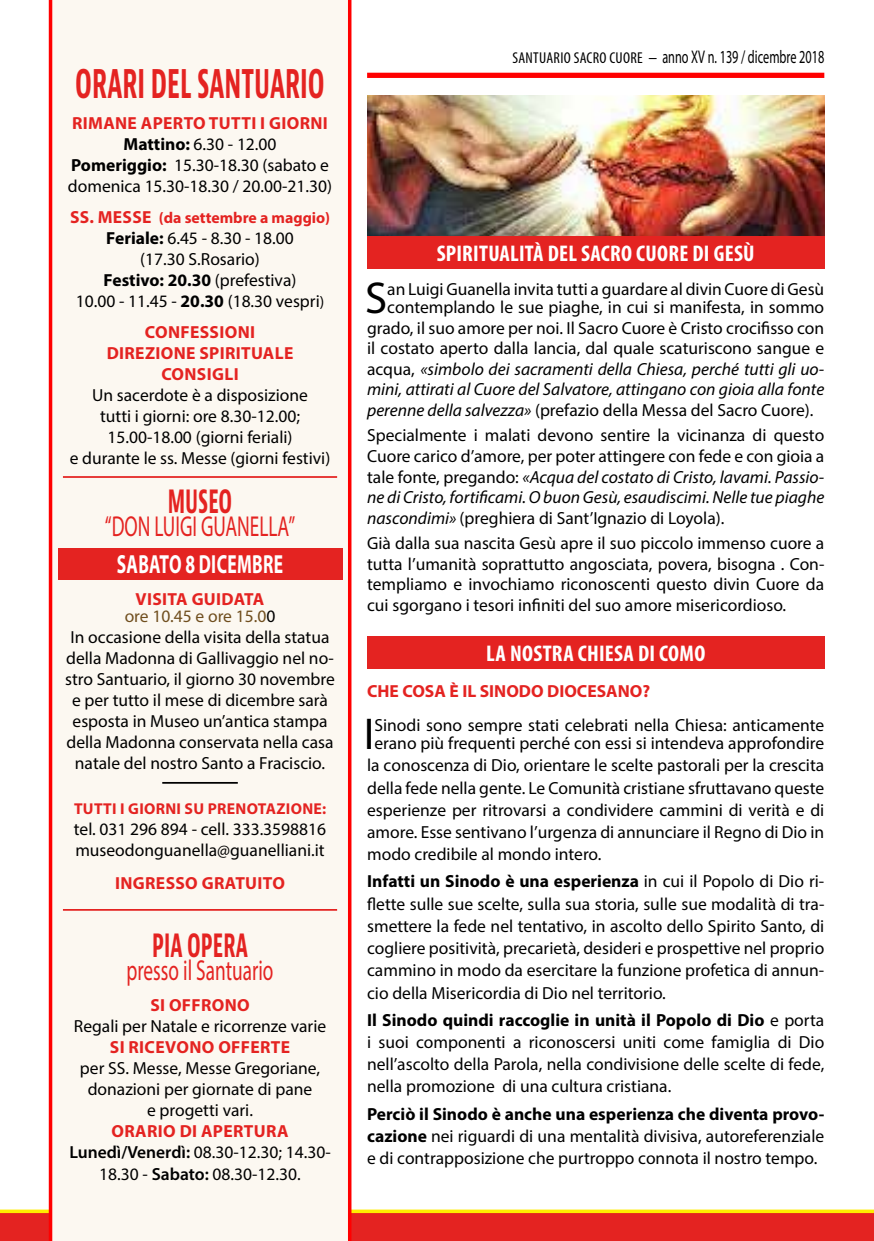
<style>
.page{position:relative;width:874px;height:1241px;background:#fff}
.page>*{position:absolute;margin:0;border:0;box-sizing:border-box;transform-origin:0 0}
.t1{font:44.8px "Myriad Pro";color:#000}
.t2{font:700 condensed 42px "Bernina Sans";color:#e42321;scale:.67 1}
.t3{font:700 condensed 34.12px "Bernina Sans";color:#e42321;scale:.67 1}
.t4{font:28.88px "Myriad Pro";color:#e42321;scale:.67 1}
.t5{font:700 26.25px "Myriad Pro";letter-spacing:.02em;color:#fff;scale:.67 1}
.t6{font:700 condensed 22.75px "Myriad Pro";letter-spacing:.01em;color:#fff}
.t7{font:18.38px "Myriad Pro";color:#000;scale:.67 1}
.t8{font:17.5px/21px "Myriad Pro";color:#000;text-align:justify}
.t9{font:700 17.5px/21px "Myriad Pro";letter-spacing:.02em;color:#e42321;text-align:center}
.t10{font:17.5px/17.5px "Myriad Pro";color:#704e1e;text-align:center}
.t11{font:700 17.5px "Myriad Pro";color:#e42321}
.t12{font:700 15.75px "Myriad Pro";color:#e42321}
.t13{font:700 15.75px "Myriad Pro";letter-spacing:.02em;color:#e42321}
.s1{font-weight:700;color:#e42321}
.s2{font-weight:700}
.s3{font-size:17.5px}
.s4{font-size:15.75px}
.s5{color:#000}
.s6{font-weight:600}
.s7{font-stretch:condensed;font-size:15.75px}
.s8{font-style:italic}
</style>
<div class="page">
<svg style="left:0;top:1209px;width:873px;height:31px;background:#e73d21"></svg>
<div style="left:49px;top:0;width:302px;height:1240px;background:#fcf8f1"></div>
<div style="left:367px;top:73px;width:456px;height:5px;background:#f00"></div>
<hr style="left:63px;top:476px;width:274px;height:2px;background:#e42321">
<div style="left:58px;top:548px;width:284px;height:31px;background:#e42321"></div>
<hr style="left:162px;top:781px;width:76px;height:2px;background:#000">
<hr style="left:63px;top:908px;width:274px;height:2px;background:#e42321">
<img style="left:367px;top:95px;width:456px;height:141px">
<div style="left:367px;top:236px;width:456px;height:32px;background:#e42321"></div>
<div style="left:367px;top:636px;width:456px;height:32px;background:#e42321"></div>
<h2 class="t2" style="left:75px;top:57px;width:373px">ORARI DEL SANTUARIO</h2>
<p class="t8" style="left:68px;top:112px;width:265px;text-align:center"><span class="s1">RIMANE APERTO TUTTI I GIORNI<br></span><span class="s2">Mattino:</span> 6.30 - 12.00<br><span class="s2">Pomeriggio:</span> 15.30-18.30 (sabato e domenica 15.30-18.30 / 20.00-21.30)</p>
<p class="t12" style="left:70px;top:207px;width:261px"><span class="s3">SS. MESSE</span> (da settembre a maggio)</p>
<p class="t8" style="left:76px;top:227px;width:250px;text-align:center"><span class="s2">Feriale:</span> 6.45 - 8.30 - 18.00<br>(17.30 S.Rosario)<br><span class="s2">Festivo: 20.30</span> (prefestiva)<br>10.00 - 11.45 - <span class="s2">20.30</span> (18.30 vespri<span class="s4">)</span></p>
<p class="t9" style="left:107px;top:321px;width:188px">CONFESSIONI<br>DIREZIONE SPIRITUALE<br>CONSIGLI</p>
<p class="t8" style="left:70px;top:384px;width:262px;text-align:center">Un sacerdote è a disposizione<br>tutti i giorni: ore 8.30-12.00;<br>15.00-18.00 (giorni feriali)<br>e durante le ss. Messe (giorni festivi)</p>
<h3 class="t3" style="left:168px;top:479px;width:98px">MUSEO</h3>
<h3 class="t4" style="left:105px;top:508px;width:285px">“DON LUIGI GUANELLA”</h3>
<h3 class="t5" style="left:117px;top:547px;width:250px">SABATO 8 DICEMBRE</h3>
<p class="t10" style="left:125px;top:589px;width:152px"><span class="s1">VISITA GUIDATA </span>ore 10.45 e ore 15.0<span class="s5">0</span></p>
<p class="t8" style="left:65px;top:626px;width:271px;text-align:center">In occasione della visita della statua della Madonna di Gallivaggio nel no&shy;stro Santuario, il giorno 30 novembre e per tutto il mese di dicembre sarà esposta in Museo un’antica stampa della Madonna conservata nella casa natale del nostro Santo a Fraciscio.</p>
<p class="t13" style="left:74px;top:798px;width:253px">TUTTI I GIORNI SU PRENOTAZIONE:</p>
<p class="t8" style="left:74px;top:818px;width:254px">tel. 031 296 894 - cell. 333.3598816 museodonguanella@guanelliani.it</p>
<p class="t9" style="left:115px;top:872px;width:171px">INGRESSO GRATUITO</p>
<h3 class="t3" style="left:152px;top:923px;width:144px">PIA OPERA</h3>
<h3 class="t4" style="left:126px;top:952px;width:221px">presso il Santuario</h3>
<p class="t9" style="left:150px;top:994px;width:101px">SI OFFRONO</p>
<p class="t8" style="left:74px;top:1015px;width:254px">Regali per Natale e ricorrenze varie</p>
<p class="t9" style="left:110px;top:1036px;width:182px">SI RICEVONO OFFERTE</p>
<p class="t8" style="left:80px;top:1057px;width:241px;text-align:center">per SS. Messe, Messe Gregoriane, donazioni per giornate di pane<br>e progetti vari.</p>
<p class="t8" style="left:69px;top:1120px;width:263px;text-align:center"><span class="s1">ORARIO DI APERTURA<br></span><span class="s6">Lunedì/Venerdì:</span> 08.30-12.30; 14.30-<br>18.30 - <span class="s6">Sabato:</span> 08.30-12.30.</p>
<p class="t7" style="left:512px;top:45px;width:467px"><span class="s7">SANTUARIO SACRO CUORE</span> <span class="s3">–</span> anno XV n. 139 / dicembre 2018</p>
<h3 class="t6" style="left:436px;top:239px;width:319px">SPIRITUALITÀ DEL SACRO CUORE DI GESÙ</h3>
<h1 class="t1" style="left:365px;top:270px;width:24px">S</h1>
<p class="t8" style="left:387px;top:279px;width:438px;line-height:18.4px">an Luigi Guanella invita tutti a guardare al divin Cuore di Gesù contemplando le sue piaghe, in cui si manifesta, in sommo</p>
<p class="t8" style="left:367px;top:317px;width:458px">grado, il suo amore per noi. Il Sacro Cuore è Cristo crocifisso con il costato aperto dalla lancia, dal quale scaturiscono sangue e acqua, <span class="s8">«simbolo dei sacramenti della Chiesa, perché tutti gli uo&shy;mini, attirati al Cuore del Salvatore, attingano con gioia alla fonte perenne della salvezza»</span> (prefazio della Messa del Sacro Cuore).</p>
<p class="t8" style="left:367px;top:425px;width:458px">Specialmente i malati devono sentire la vicinanza di questo Cuore carico d’amore, per poter attingere con fede e con gioia a tale fonte, pregando: <span class="s8">«Acqua del costato di Cristo, lavami. Passio&shy;ne di Cristo, fortificami. O buon Gesù, esaudiscimi. Nelle tue piaghe nascondimi»</span> (preghiera di Sant’Ignazio di Loyola).</p>
<p class="t8" style="left:367px;top:532px;width:458px">Già dalla sua nascita Gesù apre il suo piccolo immenso cuore a tutta l’umanità soprattutto angosciata, povera, bisogna . Con&shy;templiamo e invochiamo riconoscenti questo divin Cuore da cui sgorgano i tesori infiniti del suo amore misericordioso.</p>
<h3 class="t6" style="left:486px;top:639px;width:220px">LA NOSTRA CHIESA DI COMO</h3>
<p class="t11" style="left:367px;top:679px;width:284px">CHE COSA È IL SINODO DIOCESANO?</p>
<h1 class="t1" style="left:363px;top:706px;width:12px">I</h1>
<p class="t8" style="left:374px;top:715px;width:451px;line-height:18.4px">Sinodi sono sempre stati celebrati nella Chiesa: anticamente erano più frequenti perché con essi si intendeva approfondire</p>
<p class="t8" style="left:367px;top:754px;width:458px;line-height:22.2px">la conoscenza di Dio, orientare le scelte pastorali per la crescita della fede nella gente. Le Comunità cristiane sfruttavano queste esperienze per ritrovarsi a condividere cammini di verità e di amore. Esse sentivano l’urgenza di annunciare il Regno di Dio in modo credibile al mondo intero.</p>
<p class="t8" style="left:367px;top:870px;width:458px;line-height:22.2px"><span class="s2">Infatti un Sinodo è una esperienza</span> in cui il Popolo di Dio ri&shy;flette sulle sue scelte, sulla sua storia, sulle sue modalità di tra&shy;smettere la fede nel tentativo, in ascolto dello Spirito Santo, di cogliere positività, precarietà, desideri e prospettive nel proprio cammino in modo da esercitare la funzione profetica di annun&shy;cio della Misericordia di Dio nel territorio.</p>
<p class="t8" style="left:367px;top:1008px;width:458px;line-height:22.2px"><span class="s2">Il Sinodo quindi raccoglie in unità il Popolo di Dio</span> e porta i suoi componenti a riconoscersi uniti come famiglia di Dio nell’ascolto della Parola, nella condivisione delle scelte di fede, nella promozione di una cultura cristiana.</p>
<p class="t8" style="left:367px;top:1102px;width:458px;line-height:22.2px"><span class="s2">Perciò il Sinodo è anche una esperienza che diventa provo&shy;cazione</span> nei riguardi di una mentalità divisiva, autoreferenziale e di contrapposizione che purtroppo connota il nostro tempo.</p>
</div>
